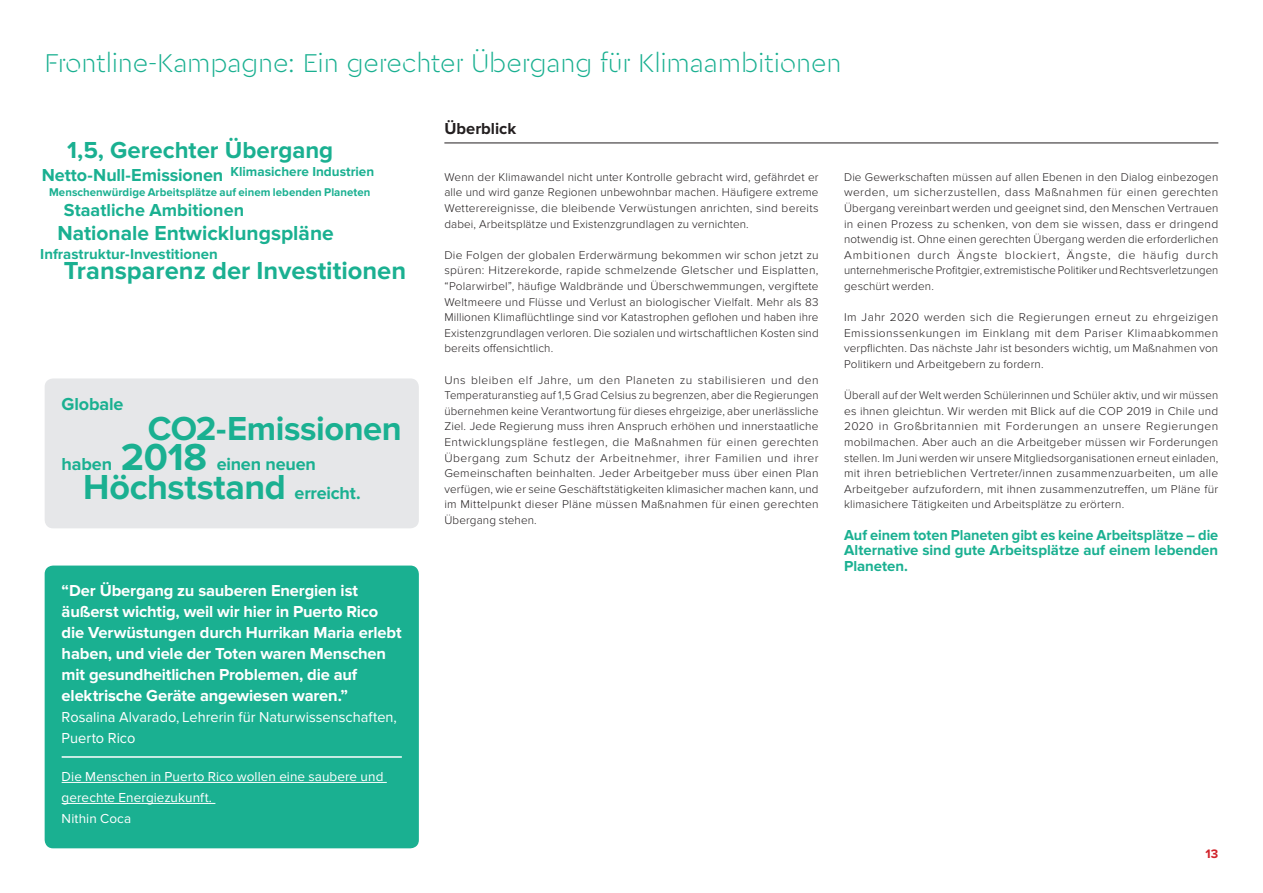
<style>
.page{position:relative;width:1263px;height:893px;background:#fff}
.page>*{position:absolute;margin:0;border:0;box-sizing:border-box;transform-origin:0 0}
.Stat_New{font:700 36px "Proxima Nova";letter-spacing:-.01em;color:#1ab091}
.Stat_New-2{font:700 34.5px "Proxima Nova";letter-spacing:-.015em;color:#1ab091}
.Title_01{font:300 27px "Cera Stencil PRO";letter-spacing:-.005em;color:#1ab091}
.t1{font:700 25.5px "Proxima Nova";color:#1ab091}
.t2{font:700 24px "Proxima Nova";color:#1ab091}
.t3{font:700 21px "Proxima Nova";color:#1ab091}
.Text{font:700 18px "Proxima Nova";color:#1ab091}
.Stat_New-3{font:700 18px "Proxima Nova";letter-spacing:-.01em;color:#1ab091}
.t4{font:700 16.5px/21px "Proxima Nova";letter-spacing:-.01em;color:#fff}
.Title_02{font:700 16.5px "Proxima Nova";color:#231f20}
.Quote_text{font:700 15px/15.6px "Proxima Nova";color:#1ab091;text-align:justify}
.t5{font:15px/21px "Proxima Nova";color:#fff}
.Text-2{font:700 15px "Proxima Nova";color:#1ab091}
.Article_box_quote{font:13.5px/21px "Proxima Nova";letter-spacing:.005em;color:#fff}
.t6{font:700 13.5px "Proxima Nova";color:#1ab091}
.t7{font:700 12.75px "Proxima Nova";color:#d1232a}
.Text-3{font:300 11.7px/15.6px "Proxima Nova";letter-spacing:.01em;color:#231f20;text-align:justify}
.Text-4{font:700 11.7px "Proxima Nova";letter-spacing:.005em;color:#1ab091}
.s1{font-size:39px}
.s2{font-size:18px}
</style>
<div class="page">
<hr style="left:444px;top:143px;width:774px;height:1px;background:#231f20">
<div style="left:45px;top:566px;width:374px;height:282px;background:#1ab091;border-radius:9px"></div>
<hr style="left:62px;top:756px;width:340px;height:2px;background:#fff">
<hr style="left:62px;top:782px;width:325px;height:1px;background:#fff">
<hr style="left:62px;top:803px;width:153px;height:1px;background:#fff">
<div style="left:45px;top:378px;width:374px;height:150px;background:#e6e7e9;border-radius:9px"></div>
<p class="Title_01" style="left:45px;top:45px;width:798px">Frontline-Kampagne: Ein gerechter Übergang für Klimaambitionen</p>
<p class="t2" style="left:67px;top:137px;width:267px">1,5, Gerechter Übergang</p>
<p class="t6" style="left:230px;top:164px;width:145px">Klimasichere Industrien</p>
<p class="Text" style="left:64px;top:199px;width:182px">Staatliche Ambitionen</p>
<p class="Text" style="left:42px;top:164px;width:183px">Netto-Null-Emissionen</p>
<p class="Text-4" style="left:49px;top:186px;width:323px">Menschenwürdige Arbeitsplätze auf einem lebenden Planeten</p>
<p class="t3" style="left:57px;top:221px;width:278px">Nationale Entwicklungspläne</p>
<p class="Text-2" style="left:40px;top:245px;width:179px">Infrastruktur-Investitionen</p>
<p class="t1" style="left:64px;top:256px;width:344px">Transparenz der Investitionen</p>
<p class="Stat_New-3" style="left:62px;top:393px;width:63px">Globale</p>
<p class="Stat_New-2" style="left:148px;top:409px;width:255px">CO2-Emissionen</p>
<p class="Stat_New-3" style="left:62px;top:453px;width:256px">haben <span class="s1">2018</span> einen neuen</p>
<p class="Stat_New" style="left:83px;top:466px;width:279px">Höchststand <span class="s2">erreicht.</span></p>
<p class="t4" style="left:62px;top:580px;width:341px">“Der Übergang zu sauberen Energien ist äußerst wichtig, weil wir hier in Puerto Rico die Verwüstungen durch Hurrikan Maria erlebt haben, und viele der Toten waren Menschen mit gesundheitlichen Problemen, die auf elektrische Geräte angewiesen waren.”</p>
<p class="t5" style="left:62px;top:706px;width:337px">Rosalina Alvarado, Lehrerin für Naturwissenschaften,<br>Puerto Rico</p>
<p class="Article_box_quote" style="left:62px;top:766px;width:323px">Die Menschen in Puerto Rico wollen eine saubere und gerechte Energiezukunft.<br>Nithin Coca</p>
<p class="Title_02" style="left:444px;top:119px;width:73px">Überblick</p>
<p class="Text-3" style="left:444px;top:169px;width:376px">Wenn der Klimawandel nicht unter Kontrolle gebracht wird, gefährdet er alle und wird ganze Regionen unbewohnbar machen. Häufigere extreme Wetterereignisse, die bleibende Verwüstungen anrichten, sind bereits dabei, Arbeitsplätze und Existenzgrundlagen zu vernichten.</p>
<p class="Text-3" style="left:444px;top:247px;width:376px">Die Folgen der globalen Erderwärmung bekommen wir schon jetzt zu spüren: Hitzerekorde, rapide schmelzende Gletscher und Eisplatten, “Polarwirbel”, häufige Waldbrände und Überschwemmungen, vergiftete Weltmeere und Flüsse und Verlust an biologischer Vielfalt. Mehr als 83<br>Millionen Klimaflüchtlinge sind vor Katastrophen geflohen und haben ihre Existenzgrundlagen verloren. Die sozialen und wirtschaftlichen Kosten sind bereits offensichtlich.</p>
<p class="Text-3" style="left:444px;top:372px;width:376px">Uns bleiben elf Jahre, um den Planeten zu stabilisieren und den Temperaturanstieg auf 1,5 Grad Celsius zu begrenzen, aber die Regierungen übernehmen keine Verantwortung für dieses ehrgeizige, aber unerlässliche Ziel. Jede Regierung muss ihren Anspruch erhöhen und innerstaatliche Entwicklungspläne festlegen, die Maßnahmen für einen gerechten Übergang zum Schutz der Arbeitnehmer, ihrer Familien und ihrer Gemeinschaften beinhalten. Jeder Arbeitgeber muss über einen Plan verfügen, wie er seine Geschäftstätigkeiten klimasicher machen kann, und im Mittelpunkt dieser Pläne müssen Maßnahmen für einen gerechten Übergang stehen.</p>
<p class="Text-3" style="left:844px;top:169px;width:376px">Die Gewerkschaften müssen auf allen Ebenen in den Dialog einbezogen werden, um sicherzustellen, dass Maßnahmen für einen gerechten Übergang vereinbart werden und geeignet sind, den Menschen Vertrauen in einen Prozess zu schenken, von dem sie wissen, dass er dringend notwendig ist. Ohne einen gerechten Übergang werden die erforderlichen Ambitionen durch Ängste blockiert, Ängste, die häufig durch unternehmerische Profitgier, extremistische Politiker und Rechtsverletzungen geschürt werden.</p>
<p class="Text-3" style="left:844px;top:310px;width:376px">Im Jahr 2020 werden sich die Regierungen erneut zu ehrgeizigen Emissionssenkungen im Einklang mit dem Pariser Klimaabkommen verpflichten. Das nächste Jahr ist besonders wichtig, um Maßnahmen von Politikern und Arbeitgebern zu fordern.</p>
<p class="Text-3" style="left:844px;top:388px;width:376px">Überall auf der Welt werden Schülerinnen und Schüler aktiv, und wir müssen es ihnen gleichtun. Wir werden mit Blick auf die COP 2019 in Chile und 2020 in Großbritannien mit Forderungen an unsere Regierungen mobilmachen. Aber auch an die Arbeitgeber müssen wir Forderungen stellen. Im Juni werden wir unsere Mitgliedsorganisationen erneut einladen, mit ihren betrieblichen Vertreter/innen zusammenzuarbeiten, um alle Arbeitgeber aufzufordern, mit ihnen zusammenzutreffen, um Pläne für klimasichere Tätigkeiten und Arbeitsplätze zu erörtern.</p>
<p class="Quote_text" style="left:844px;top:527px;width:376px">Auf einem toten Planeten gibt es keine Arbeitsplätze – die Alternative sind gute Arbeitsplätze auf einem lebenden Planeten.</p>
<p class="t7" style="left:1205px;top:846px;width:14px">13</p>
</div>
